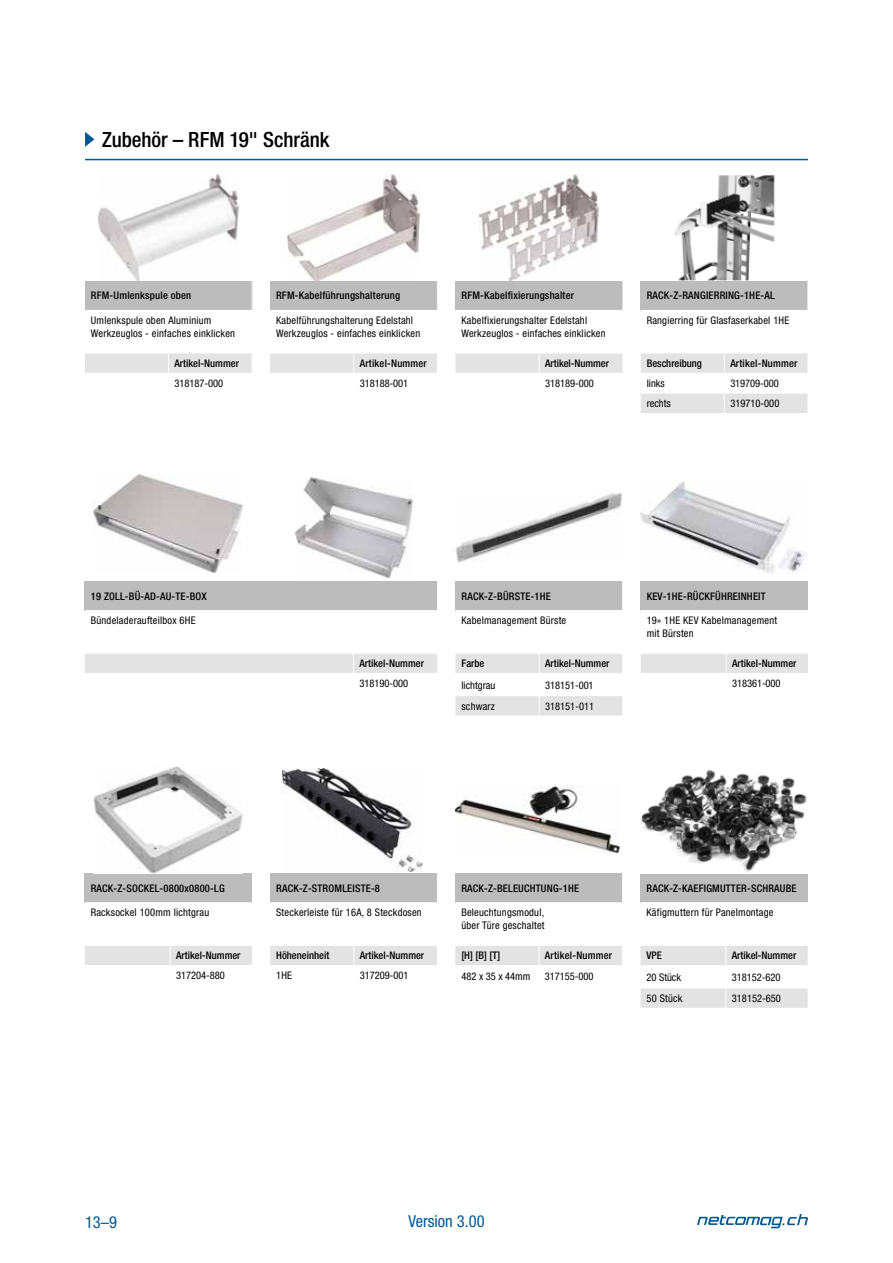
<style>
.page{position:relative;width:893px;height:1263px;background:#fff}
.page>*{position:absolute;margin:0;border:0;box-sizing:border-box;transform-origin:0 0}
.t1{font:500 condensed 21px "Helvetica Neue LT Std";letter-spacing:-.005em;color:#000}
.t2{font:condensed 16.5px "Helvetica Neue LT Std";color:#005795}
.t3{font:condensed 10.5px/12.6px "Helvetica Neue LT Std";letter-spacing:.02em;color:#000}
.t4{font:500 condensed 10.5px "Helvetica Neue LT Std";letter-spacing:.02em;color:#000}
.t5{font:500 condensed 10.5px "Helvetica Neue LT Std";color:#000}
.t6{font:condensed 10.5px "Helvetica Neue LT Std";letter-spacing:-.005em;color:#000}
.t7{font:condensed 10.5px "Helvetica Neue LT Std";color:#000}
.t8{font:500 condensed 10.5px "Helvetica Neue LT Std";letter-spacing:-.005em;color:#000}
</style>
<div class="page">
<svg style="left:455px;top:281px;width:168px;height:92px"></svg>
<img style="left:480px;top:174px;width:119px;height:107px">
<svg style="left:85px;top:132px;width:9px;height:15px"></svg>
<hr style="left:85px;top:159px;width:723px;height:1px;background:#005795">
<svg style="left:270px;top:281px;width:168px;height:92px"></svg>
<img style="left:288px;top:174px;width:132px;height:107px">
<svg style="left:85px;top:281px;width:168px;height:92px"></svg>
<img style="left:98px;top:174px;width:141px;height:107px">
<div style="left:85px;top:873px;width:167px;height:30px;background:#bcbcbc"></div>
<hr style="left:85px;top:902px;width:85px;height:1px;background:#fff">
<hr style="left:170px;top:902px;width:82px;height:1px;background:#fff">
<div style="left:85px;top:946px;width:167px;height:19px;background:#e3e3e3"></div>
<img style="left:94px;top:767px;width:149px;height:106px">
<svg style="left:455px;top:873px;width:168px;height:92px"></svg>
<img style="left:455px;top:786px;width:166px;height:67px">
<svg style="left:270px;top:873px;width:168px;height:92px"></svg>
<img style="left:283px;top:769px;width:140px;height:103px">
<div style="left:85px;top:581px;width:352px;height:30px;background:#bcbcbc"></div>
<hr style="left:85px;top:610px;width:268px;height:1px;background:#fff">
<hr style="left:353px;top:610px;width:84px;height:1px;background:#fff">
<div style="left:85px;top:654px;width:352px;height:19px;background:#e3e3e3"></div>
<img style="left:94px;top:475px;width:149px;height:98px">
<img style="left:296px;top:478px;width:116px;height:99px">
<svg style="left:455px;top:581px;width:168px;height:135px"></svg>
<img style="left:456px;top:493px;width:166px;height:69px">
<div style="left:641px;top:581px;width:167px;height:30px;background:#bcbcbc"></div>
<hr style="left:641px;top:610px;width:85px;height:1px;background:#fff">
<hr style="left:726px;top:610px;width:82px;height:1px;background:#fff">
<div style="left:641px;top:654px;width:167px;height:19px;background:#e3e3e3"></div>
<img style="left:641px;top:482px;width:164px;height:92px">
<svg style="left:641px;top:281px;width:167px;height:132px"></svg>
<img style="left:674px;top:175px;width:101px;height:106px">
<div style="left:640px;top:873px;width:168px;height:30px;background:#bcbcbc"></div>
<hr style="left:640px;top:902px;width:86px;height:1px;background:#fff">
<hr style="left:726px;top:902px;width:82px;height:1px;background:#fff">
<svg style="left:640px;top:946px;width:168px;height:62px"></svg>
<img style="left:641px;top:769px;width:166px;height:103px">
<svg style="left:697px;top:1214px;width:111px;height:14px"></svg>
<h1 class="t1" style="left:102px;top:127px;width:229px">Zubehör – RFM 19" Schränk</h1>
<p class="t4" style="left:91px;top:289px;width:102px">RFM-Umlenkspule oben</p>
<p class="t3" style="left:91px;top:314px;width:146px">Umlenkspule oben Aluminium<br>Werkzeuglos - einfaches einklicken</p>
<p class="t5" style="left:175px;top:357px;width:66px">Artikel-Nummer</p>
<p class="t6" style="left:175px;top:377px;width:50px">318187-000</p>
<p class="t4" style="left:276px;top:289px;width:126px">RFM-Kabelführungshalterung</p>
<p class="t3" style="left:276px;top:314px;width:146px">Kabelführungshalterung Edelstahl<br>Werkzeuglos - einfaches einklicken</p>
<p class="t4" style="left:360px;top:357px;width:69px">Artikel-Nummer</p>
<p class="t6" style="left:360px;top:377px;width:50px">318188-001</p>
<p class="t4" style="left:461px;top:289px;width:114px">RFM-Kabelfixierungshalter</p>
<p class="t3" style="left:461px;top:314px;width:146px">Kabelfixierungshalter Edelstahl<br>Werkzeuglos - einfaches einklicken</p>
<p class="t8" style="left:545px;top:357px;width:65px">Artikel-Nummer</p>
<p class="t6" style="left:545px;top:377px;width:50px">318189-000</p>
<p class="t4" style="left:647px;top:289px;width:130px">RACK-Z-RANGIERRING-1HE-AL</p>
<p class="t3" style="left:647px;top:314px;width:144px">Rangierring für Glasfaserkabel 1HE</p>
<p class="t5" style="left:647px;top:357px;width:57px">Beschreibung</p>
<p class="t4" style="left:730px;top:357px;width:69px">Artikel-Nummer</p>
<p class="t3" style="left:647px;top:377px;width:20px">links</p>
<p class="t6" style="left:730px;top:377px;width:50px">319709-000</p>
<p class="t3" style="left:647px;top:397px;width:26px">rechts</p>
<p class="t7" style="left:730px;top:397px;width:51px">319710-000</p>
<p class="t4" style="left:91px;top:589px;width:117px">19 ZOLL-BÜ-AD-AU-TE-BOX</p>
<p class="t3" style="left:91px;top:614px;width:106px">Bündeladeraufteilbox 6HE</p>
<p class="t5" style="left:359px;top:657px;width:66px">Artikel-Nummer</p>
<p class="t6" style="left:359px;top:677px;width:50px">318190-000</p>
<p class="t4" style="left:461px;top:589px;width:91px">RACK-Z-BÜRSTE-1HE</p>
<p class="t3" style="left:461px;top:614px;width:106px">Kabelmanagement Bürste</p>
<p class="t4" style="left:461px;top:657px;width:24px">Farbe</p>
<p class="t5" style="left:545px;top:657px;width:66px">Artikel-Nummer</p>
<p class="t7" style="left:461px;top:679px;width:35px">lichtgrau</p>
<p class="t6" style="left:545px;top:679px;width:50px">318151-001</p>
<p class="t3" style="left:461px;top:700px;width:35px">schwarz</p>
<p class="t7" style="left:545px;top:700px;width:51px">318151-011</p>
<p class="t4" style="left:647px;top:589px;width:120px">KEV-1HE-RÜCKFÜHREINHEIT</p>
<p class="t3" style="left:647px;top:614px;width:132px">19» 1HE KEV Kabelmanagement mit Bürsten</p>
<p class="t5" style="left:732px;top:657px;width:66px">Artikel-Nummer</p>
<p class="t6" style="left:732px;top:677px;width:50px">318361-000</p>
<p class="t4" style="left:91px;top:882px;width:135px">RACK-Z-SOCKEL-0800x0800-LG</p>
<p class="t3" style="left:91px;top:906px;width:120px">Racksockel 100mm lichtgrau</p>
<p class="t5" style="left:176px;top:949px;width:66px">Artikel-Nummer</p>
<p class="t6" style="left:176px;top:969px;width:50px">317204-880</p>
<p class="t4" style="left:276px;top:882px;width:105px">RACK-Z-STROMLEISTE-8</p>
<p class="t3" style="left:276px;top:906px;width:147px">Steckerleiste für 16A, 8 Steckdosen</p>
<p class="t5" style="left:276px;top:949px;width:55px">Höheneinheit</p>
<p class="t5" style="left:360px;top:949px;width:66px">Artikel-Nummer</p>
<p class="t3" style="left:276px;top:969px;width:17px">1HE</p>
<p class="t6" style="left:360px;top:970px;width:50px">317209-001</p>
<p class="t4" style="left:461px;top:882px;width:119px">RACK-Z-BELEUCHTUNG-1HE</p>
<p class="t3" style="left:461px;top:906px;width:85px">Beleuchtungsmodul, über Türe geschaltet</p>
<p class="t4" style="left:461px;top:949px;width:40px">[H] [B] [T]</p>
<p class="t4" style="left:545px;top:949px;width:69px">Artikel-Nummer</p>
<p class="t7" style="left:461px;top:970px;width:71px">482 x 35 x 44mm</p>
<p class="t6" style="left:545px;top:970px;width:50px">317155-000</p>
<p class="t4" style="left:646px;top:882px;width:152px">RACK-Z-KAEFIGMUTTER-SCHRAUBE</p>
<p class="t3" style="left:646px;top:906px;width:129px">Käfigmuttern für Panelmontage</p>
<p class="t4" style="left:646px;top:949px;width:17px">VPE</p>
<p class="t5" style="left:732px;top:949px;width:66px">Artikel-Nummer</p>
<p class="t3" style="left:646px;top:971px;width:36px">20 Stück</p>
<p class="t6" style="left:732px;top:971px;width:50px">318152-620</p>
<p class="t3" style="left:646px;top:992px;width:38px">50 Stück</p>
<p class="t7" style="left:732px;top:992px;width:51px">318152-650</p>
<h2 class="t2" style="left:85px;top:1212px;width:34px">13–9</h2>
<h2 class="t2" style="left:408px;top:1212px;width:78px">Version 3.00</h2>
</div>
